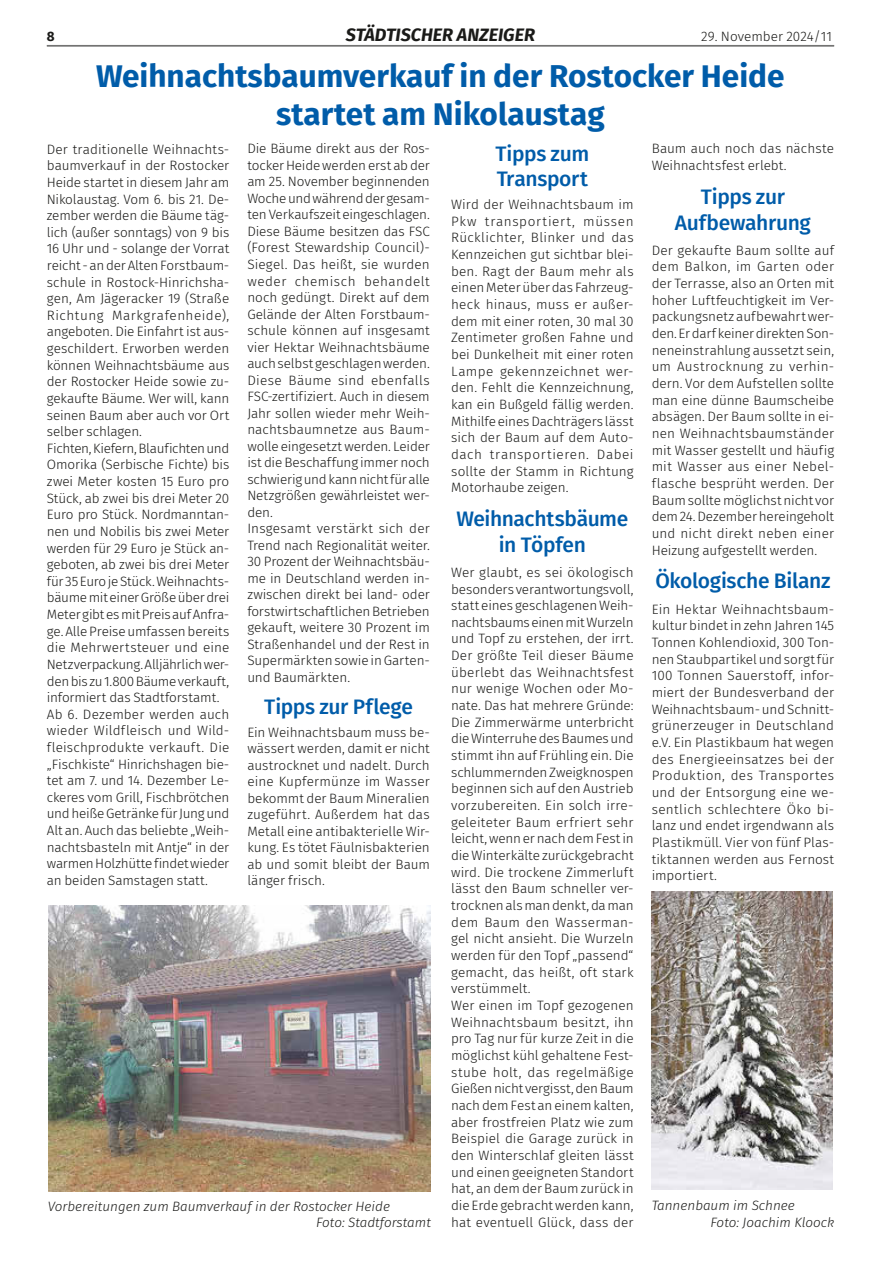
<style>
.page{position:relative;width:881px;height:1263px;background:#fff}
.page>*{position:absolute;margin:0;border:0;box-sizing:border-box;transform-origin:0 0}
.t1{font:700 31.5px/37.8px "Fira Sans";color:#005ca9;text-align:center}
.t2{font:500 21px/25.3px "Fira Sans";letter-spacing:-.015em;color:#005ca9;text-align:center}
.t3{font:italic 700 18px "Fira Sans";color:#1a1a18}
.t4{font:300 13.5px/16.6px "Fira Sans";letter-spacing:-.005em;color:#1a1a18;text-align:justify}
.t5{font:italic 300 13.5px/16.6px "Fira Sans";color:#1a1a18}
.t6{font:700 13.5px "Fira Sans";color:#1a1a18}
</style>
<div class="page">
<hr style="left:47px;top:45px;width:786px;height:1px;background:#6f6f6e">
<hr style="left:47px;top:46px;width:786px;height:1px;background:#6f6f6e">
<img style="left:651px;top:891px;width:181px;height:298px">
<img style="left:48px;top:905px;width:383px;height:287px">
<p class="t6" style="left:47px;top:25px;width:9px">8</p>
<h3 class="t3" style="left:346px;top:20px;width:190px">STÄDTISCHER ANZEIGER</h3>
<p class="t4" style="left:701px;top:28px;width:132px">29. November 2024/11</p>
<h1 class="t1" style="left:96px;top:55px;width:689px">Weihnachtsbaumverkauf in der Rostocker Heide startet am Nikolaustag</h1>
<p class="t4" style="left:47px;top:141px;width:184px;text-align:left">Der traditionelle Weihnachts&shy;baumverkauf in der Rostocker<br>Heide startet in diesem Jahr am<br>Nikolaustag. Vom 6. bis 21. De&shy;zember werden die Bäume täg&shy;lich (außer sonntags) von 9 bis<br>16 Uhr und - solange der Vorrat reicht - an der Alten Forstbaum&shy;schule in Rostock-Hinrichsha&shy;gen, Am Jägeracker 19 (Straße<br>Richtung Markgrafenheide), angeboten. Die Einfahrt ist aus&shy;geschildert. Erworben werden können Weihnachtsbäume aus der Rostocker Heide sowie zu&shy;gekaufte Bäume. Wer will, kann seinen Baum aber auch vor Ort selber schlagen.<br>Fichten, Kiefern, Blaufichten und<br>Omorika (Serbische Fichte) bis zwei Meter kosten 15 Euro pro<br>Stück, ab zwei bis drei Meter 20<br>Euro pro Stück. Nordmanntan&shy;nen und Nobilis bis zwei Meter werden für 29 Euro je Stück an&shy;geboten, ab zwei bis drei Meter für 35 Euro je Stück. Weihnachts&shy;bäume mit einer Größe über drei<br>Meter gibt es mit Preis auf Anfra&shy;ge. Alle Preise umfassen bereits die Mehrwertsteuer und eine<br>Netzverpackung. Alljährlich wer&shy;den bis zu 1.800 Bäume verkauft, informiert das Stadtforstamt.<br>Ab 6. Dezember werden auch wieder Wildfleisch und Wild&shy;fleischprodukte verkauft. Die „Fischkiste“ Hinrichshagen bie&shy;tet am 7. und 14. Dezember Le&shy;ckeres vom Grill, Fischbrötchen und heiße Getränke für Jung und<br>Alt an. Auch das beliebte „Weih&shy;nachtsbasteln mit Antje“ in der warmen Holzhütte findet wieder an beiden Samstagen statt.</p>
<p class="t4" style="left:247px;top:140px;width:184px;text-align:left">Die Bäume direkt aus der Ros&shy;tocker Heide werden erst ab der am 25. November beginnenden<br>Woche und während der gesam&shy;ten Verkaufszeit eingeschlagen.<br>Diese Bäume besitzen das FSC (Forest Stewardship Council)-<br>Siegel. Das heißt, sie wurden weder chemisch behandelt noch gedüngt. Direkt auf dem<br>Gelände der Alten Forstbaum&shy;schule können auf insgesamt vier Hektar Weihnachtsbäume auch selbst geschlagen werden.<br>Diese Bäume sind ebenfalls<br>FSC-zertifiziert. Auch in diesem<br>Jahr sollen wieder mehr Weih&shy;nachtsbaumnetze aus Baum&shy;wolle eingesetzt werden. Leider ist die Beschaffung immer noch schwierig und kann nicht für alle<br>Netzgrößen gewährleistet wer&shy;den.<br>Insgesamt verstärkt sich der<br>Trend nach Regionalität weiter.<br>30 Prozent der Weihnachtsbäu&shy;me in Deutschland werden in&shy;zwischen direkt bei land- oder forstwirtschaftlichen Betrieben gekauft, weitere 30 Prozent im<br>Straßenhandel und der Rest in<br>Supermärkten sowie in Garten&shy;und Baumärkten.</p>
<h2 class="t2" style="left:264px;top:693px;width:150px">Tipps zur Pflege</h2>
<p class="t4" style="left:247px;top:723px;width:184px">Ein Weihnachtsbaum muss be&shy;wässert werden, damit er nicht austrocknet und nadelt. Durch eine Kupfermünze im Wasser bekommt der Baum Mineralien zugeführt. Außerdem hat das Metall eine antibakterielle Wir&shy;kung. Es tötet Fäulnisbakterien ab und somit bleibt der Baum länger frisch.</p>
<p class="t5" style="left:316px;top:1198px;width:116px;text-indent:-268px">Vorbereitungen zum Baumverkauf in der Rostocker Heide<br>Foto: Stadtforstamt</p>
<h2 class="t2" style="left:495px;top:140px;width:95px;text-align:left">Tipps zum<br>Transport</h2>
<p class="t4" style="left:451px;top:196px;width:184px">Wird der Weihnachtsbaum im Pkw transportiert, müssen Rücklichter, Blinker und das Kennzeichen gut sichtbar blei&shy;ben. Ragt der Baum mehr als einen Meter über das Fahrzeug&shy;heck hinaus, muss er außer&shy;dem mit einer roten, 30 mal 30<br>Zentimeter großen Fahne und bei Dunkelheit mit einer roten Lampe gekennzeichnet wer&shy;den. Fehlt die Kennzeichnung, kan ein Bußgeld fällig werden.<br>Mithilfe eines Dachträgers lässt sich der Baum auf dem Auto&shy;dach transportieren. Dabei sollte der Stamm in Richtung Motorhaube zeigen.</p>
<h2 class="t2" style="left:456px;top:505px;width:173px">Weihnachtsbäume in Töpfen</h2>
<p class="t4" style="left:451px;top:564px;width:184px;text-align:left">Wer glaubt, es sei ökologisch besonders verantwortungsvoll, statt eines geschlagenen Weih&shy;nachtsbaums einen mit Wurzeln und Topf zu erstehen, der irrt.<br>Der größte Teil dieser Bäume überlebt das Weihnachtsfest nur wenige Wochen oder Mo&shy;nate. Das hat mehrere Gründe:<br>Die Zimmerwärme unterbricht die Winterruhe des Baumes und stimmt ihn auf Frühling ein. Die schlummernden Zweigknospen beginnen sich auf den Austrieb vorzubereiten. Ein solch irre&shy;geleiteter Baum erfriert sehr leicht, wenn er nach dem Fest in die Winterkälte zurückgebracht wird. Die trockene Zimmerluft lässt den Baum schneller ver&shy;trocknen als man denkt, da man dem Baum den Wasserman&shy;gel nicht ansieht. Die Wurzeln werden für den Topf „passend“ gemacht, das heißt, oft stark verstümmelt.<br>Wer einen im Topf gezogenen<br>Weihnachtsbaum besitzt, ihn pro Tag nur für kurze Zeit in die möglichst kühl gehaltene Fest&shy;stube holt, das regelmäßige<br>Gießen nicht vergisst, den Baum nach dem Fest an einem kalten, aber frostfreien Platz wie zum<br>Beispiel die Garage zurück in den Winterschlaf gleiten lässt und einen geeigneten Standort hat, an dem der Baum zurück in die Erde gebracht werden kann, hat eventuell Glück, dass der</p>
<p class="t4" style="left:651px;top:140px;width:184px">Baum auch noch das nächste<br>Weihnachtsfest erlebt.</p>
<h2 class="t2" style="left:674px;top:183px;width:137px">Tipps zur<br>Aufbewahrung</h2>
<p class="t4" style="left:651px;top:242px;width:184px">Der gekaufte Baum sollte auf dem Balkon, im Garten oder der Terrasse, also an Orten mit hoher Luftfeuchtigkeit im Ver&shy;packungsnetz aufbewahrt wer&shy;den. Er darf keiner direkten Son&shy;neneinstrahlung aussetzt sein, um Austrocknung zu verhin&shy;dern. Vor dem Aufstellen sollte man eine dünne Baumscheibe absägen. Der Baum sollte in ei&shy;nen Weihnachtsbaumständer mit Wasser gestellt und häufig mit Wasser aus einer Nebel&shy;flasche besprüht werden. Der Baum sollte möglichst nicht vor dem 24. Dezember hereingeholt und nicht direkt neben einer Heizung aufgestellt werden.</p>
<h2 class="t2" style="left:655px;top:567px;width:176px">Ökologische Bilanz</h2>
<p class="t4" style="left:651px;top:600px;width:184px">Ein Hektar Weihnachtsbaum&shy;kultur bindet in zehn Jahren 145<br>Tonnen Kohlendioxid, 300 Ton&shy;nen Staubpartikel und sorgt für 100 Tonnen Sauerstoff, infor&shy;miert der Bundesverband der Weihnachtsbaum- und Schnitt&shy;grünerzeuger in Deutschland e.V. Ein Plastikbaum hat wegen des Energieeinsatzes bei der Produktion, des Transportes und der Entsorgung eine we&shy;sentlich schlechtere Öko bi&shy;lanz und endet irgendwann als Plastikmüll. Vier von fünf Plas&shy;tiktannen werden aus Fernost importiert.</p>
<p class="t5" style="left:710px;top:1197px;width:125px;text-indent:-59px">Tannenbaum im Schnee<br>Foto: Joachim Kloock</p>
</div>
